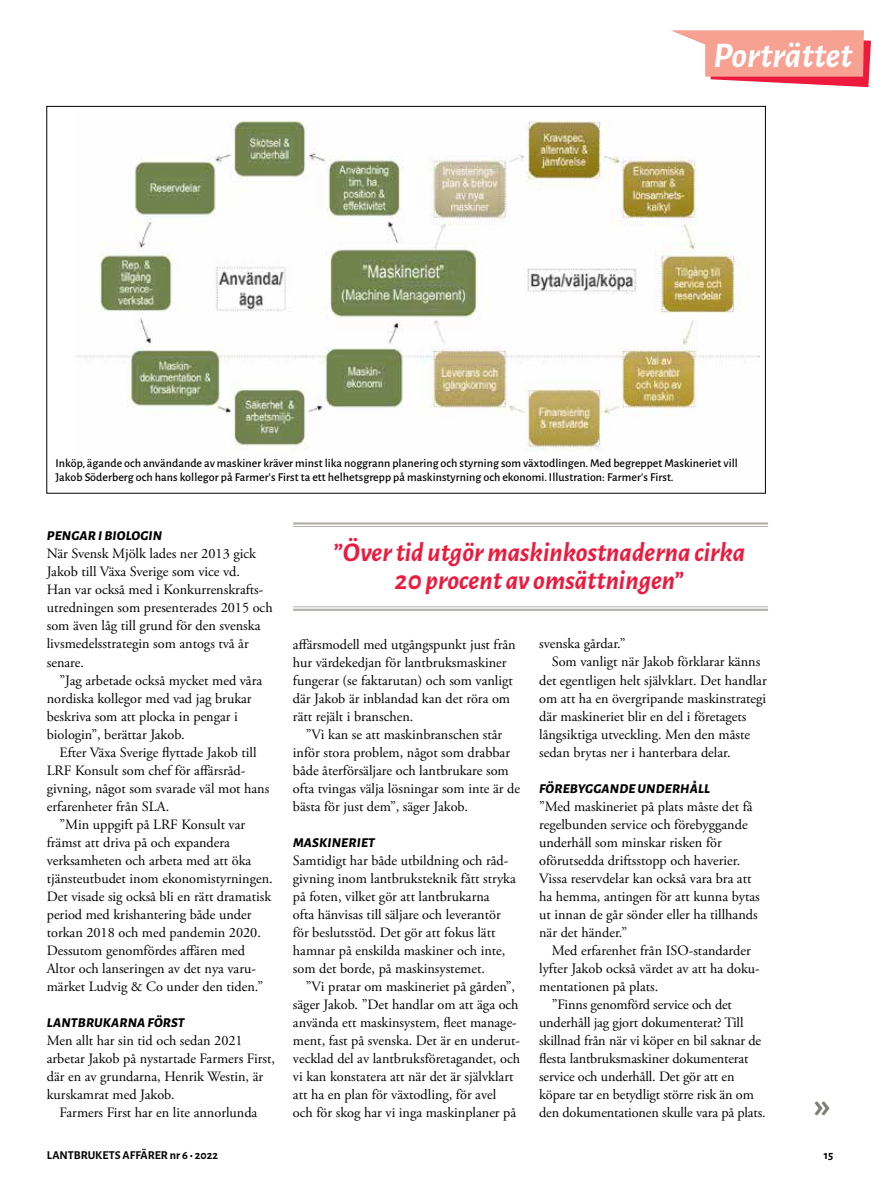
<style>
.page{position:relative;width:893px;height:1200px;background:#fff}
.page>*{position:absolute;margin:0;border:0;box-sizing:border-box;transform-origin:0 0}
.t1{font:700 37.5px "Alegreya Sans";color:#7c7d74}
.t2{font:italic 700 36px "Alegreya Sans";color:#fff}
.t3{font:italic 700 27px/28.5px "Alegreya Sans";color:#ed1a3d;text-align:center}
.t4{font:14.25px/18px "Adobe Garamond Pro";color:#000}
.t5{font:italic 800 13.5px "Alegreya Sans";letter-spacing:.015em;color:#000}
.t6{font:500 12px/13.5px "Alegreya Sans";letter-spacing:.005em;color:#000}
.t7{font:700 12px "Alegreya Sans";color:#000}
</style>
<div class="page">
<img style="left:75px;top:121px;width:684px;height:330px">
<hr style="left:293px;top:522px;width:475px;height:2px;background:#b3b2ad">
<hr style="left:293px;top:526px;width:475px;height:1px;background:#b3b2ad">
<hr style="left:293px;top:606px;width:475px;height:1px;background:#b3b2ad">
<hr style="left:293px;top:608px;width:475px;height:2px;background:#b3b2ad">
<svg style="left:671px;top:30px;width:200px;height:57px"></svg>
<h2 class="t2" style="left:713px;top:29px;width:141px">Porträttet</h2>
<p class="t6" style="left:56px;top:456px;width:684px">Inköp, ägande och användande av maskiner kräver minst lika noggrann planering och styrning som växtodlingen. Med begreppet Maskineriet vill<br>Jakob Söderberg och hans kollegor på Farmer’s First ta ett helhetsgrepp på maskinstyrning och ekonomi. Illustration: Farmer’s First.</p>
<p class="t5" style="left:47px;top:525px;width:117px">PENGAR I BIOLOGIN</p>
<p class="t4" style="left:47px;top:545px;width:227px">När Svensk Mjölk lades ner 2013 gick Jakob till Växa Sverige som vice vd.<br>Han var också med i Konkurrenskrafts&shy;utredningen som presenterades 2015 och som även låg till grund för den svenska livsmedelsstrategin som antogs två år senare.</p>
<p class="t4" style="left:47px;top:671px;width:217px;text-indent:13px">”Jag arbetade också mycket med våra nordiska kollegor med vad jag brukar beskriva som att plocka in pengar i biologin”, berättar Jakob.</p>
<p class="t4" style="left:60px;top:743px;width:199px">Efter Växa Sverige flyttade Jakob till</p>
<p class="t4" style="left:47px;top:761px;width:200px">LRF Konsult som chef för affärsråd-</p>
<p class="t4" style="left:47px;top:779px;width:224px">givning, något som svarade väl mot hans</p>
<p class="t4" style="left:47px;top:797px;width:124px">erfarenheter från SLA.</p>
<p class="t4" style="left:60px;top:815px;width:187px">”Min uppgift på LRF Konsult var</p>
<p class="t4" style="left:47px;top:833px;width:185px">främst att driva på och expandera</p>
<p class="t4" style="left:47px;top:851px;width:206px">verksamheten och arbeta med att öka</p>
<p class="t4" style="left:47px;top:869px;width:227px">tjänsteutbudet inom ekonomistyrningen.</p>
<p class="t4" style="left:47px;top:887px;width:226px">Det visade sig också bli en rätt dramatisk</p>
<p class="t4" style="left:47px;top:905px;width:206px">period med krishantering både under</p>
<p class="t4" style="left:47px;top:923px;width:216px">torkan 2018 och med pandemin 2020.</p>
<p class="t4" style="left:47px;top:941px;width:200px">Dessutom genomfördes affären med</p>
<p class="t4" style="left:47px;top:959px;width:211px">Altor och lanseringen av det nya varu-</p>
<p class="t4" style="left:47px;top:977px;width:218px">märket Ludvig &amp; Co under den tiden.”</p>
<p class="t5" style="left:47px;top:1011px;width:139px">LANTBRUKARNA FÖRST</p>
<p class="t4" style="left:47px;top:1031px;width:230px">Men allt har sin tid och sedan 2021 arbetar Jakob på nystartade Farmers First, där en av grundarna, Henrik Westin, är kurskamrat med Jakob.</p>
<p class="t4" style="left:60px;top:1103px;width:199px">Farmers First har en lite annorlunda</p>
<h3 class="t3" style="left:333px;top:536px;width:414px">”Över tid utgör maskinkostnaderna cirka<br>20 procent av omsättningen”</h3>
<p class="t4" style="left:293px;top:635px;width:224px">affärsmodell med utgångspunkt just från hur värdekedjan för lantbruksmaskiner fungerar (se faktarutan) och som vanligt där Jakob är inblandad kan det röra om rätt rejält i branschen.</p>
<p class="t4" style="left:293px;top:725px;width:229px;text-indent:13px">”Vi kan se att maskinbranschen står inför stora problem, något som drabbar både återförsäljare och lantbrukare som ofta tvingas välja lösningar som inte är de bästa för just dem”, säger Jakob.</p>
<p class="t5" style="left:293px;top:831px;width:83px">MASKINERIET</p>
<p class="t4" style="left:293px;top:851px;width:224px">Samtidigt har både utbildning och råd&shy;givning inom lantbruksteknik fått stryka på foten, vilket gör att lantbrukarna<br>ofta hänvisas till säljare och leverantör för beslutsstöd. Det gör att fokus lätt hamnar på enskilda maskiner och inte, som det borde, på maskinsystemet.</p>
<p class="t4" style="left:293px;top:977px;width:229px;text-indent:13px">”Vi pratar om maskineriet på gården”, säger Jakob. ”Det handlar om att äga och använda ett maskinsystem, fleet manage&shy;ment, fast på svenska. Det är en underut&shy;vecklad del av lantbruksföretagandet, och vi kan konstatera att när det är självklart att ha en plan för växtodling, för avel<br>och för skog har vi inga maskinplaner på</p>
<p class="t4" style="left:539px;top:635px;width:88px">svenska gårdar.”</p>
<p class="t4" style="left:552px;top:653px;width:210px">Som vanligt när Jakob förklarar känns</p>
<p class="t4" style="left:539px;top:671px;width:229px">det egentligen helt självklart. Det handlar</p>
<p class="t4" style="left:539px;top:689px;width:229px">om att ha en övergripande maskinstrategi</p>
<p class="t4" style="left:539px;top:707px;width:209px">där maskineriet blir en del i företagets</p>
<p class="t4" style="left:539px;top:725px;width:212px">långsiktiga utveckling. Men den måste</p>
<p class="t4" style="left:539px;top:743px;width:193px">sedan brytas ner i hanterbara delar.</p>
<p class="t5" style="left:539px;top:777px;width:172px">FÖREBYGGANDE UNDERHÅLL</p>
<p class="t4" style="left:539px;top:797px;width:222px">”Med maskineriet på plats måste det få regelbunden service och förebyggande underhåll som minskar risken för oförutsedda driftsstopp och haverier.<br>Vissa reservdelar kan också vara bra att ha hemma, antingen för att kunna bytas ut innan de går sönder eller ha tillhands när det händer.”</p>
<p class="t4" style="left:552px;top:941px;width:200px">Med erfarenhet från ISO-standarder</p>
<p class="t4" style="left:539px;top:959px;width:222px">lyfter Jakob också värdet av att ha doku-</p>
<p class="t4" style="left:539px;top:977px;width:121px">mentationen på plats.</p>
<p class="t4" style="left:552px;top:995px;width:182px">”Finns genomförd service och det</p>
<p class="t4" style="left:539px;top:1013px;width:206px">underhåll jag gjort dokumenterat? Till</p>
<p class="t4" style="left:539px;top:1031px;width:223px">skillnad från när vi köper en bil saknar de</p>
<p class="t4" style="left:539px;top:1049px;width:211px">flesta lantbruksmaskiner dokumenterat</p>
<p class="t4" style="left:539px;top:1067px;width:197px">service och underhåll. Det gör att en</p>
<p class="t4" style="left:539px;top:1085px;width:216px">köpare tar en betydligt större risk än om</p>
<p class="t4" style="left:539px;top:1103px;width:228px">den dokumentationen skulle vara på plats.</p>
<h1 class="t1" style="left:814px;top:1077px;width:17px">»</h1>
<p class="t7" style="left:47px;top:1145px;width:173px">LANTBRUKETS AFFÄRER nr 6 • 2022</p>
<p class="t7" style="left:824px;top:1145px;width:11px">15</p>
</div>
